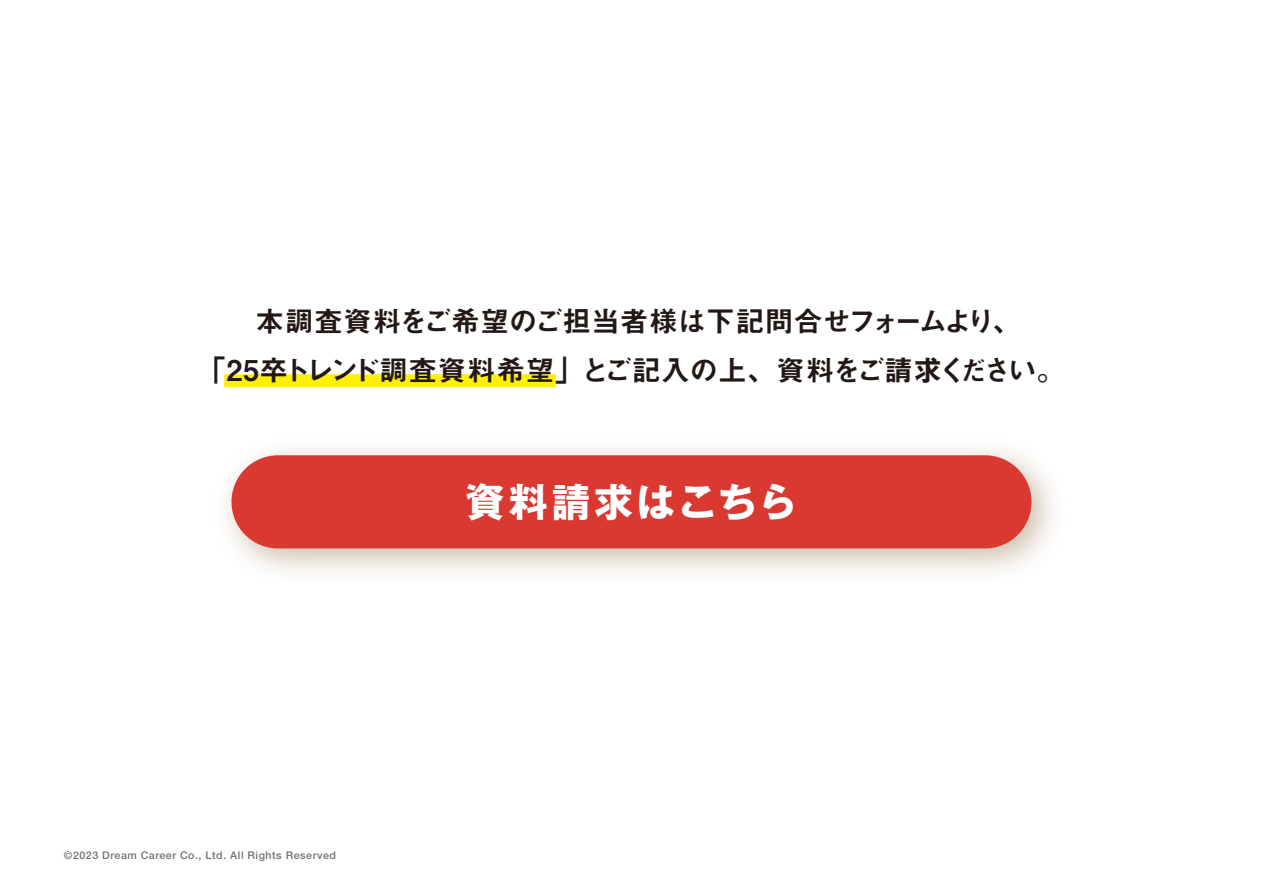
<style>
.page{position:relative;width:1263px;height:893px;background:#fff}
.page>*{position:absolute;margin:0;border:0;box-sizing:border-box;transform-origin:0 0}
.t1{font:700 39.3px "Gothic MB101 Pro";letter-spacing:.075em;color:#fff}
.t2{font:28.65px/48.9px "Midashi Go Pro MB31";letter-spacing:-.01em;color:#221815;text-align:center}
.t3{font:500 10.65px "Helvetica Neue";letter-spacing:.05em;color:#727171}
</style>
<div class="page">
<div style="left:224px;top:374px;width:332px;height:13px;background:#fff100"></div>
<img style="left:226px;top:448px;width:828px;height:125px">
<div style="left:231px;top:455px;width:800px;height:93px;background:#da3932;border-radius:47px"></div>
<p class="t2" style="left:197px;top:293px;width:869px">本調査資料をご希望のご担当者様は下記問合せフォームより、<br>「25卒トレンド調査資料希望」とご記入の上、資料をご請求ください。</p>
<h1 class="t1" style="left:466px;top:470px;width:333px">資料請求はこちら</h1>
<p class="t3" style="left:64px;top:848px;width:273px">©2023 Dream Career Co., Ltd. All Rights Reserved</p>
</div>
